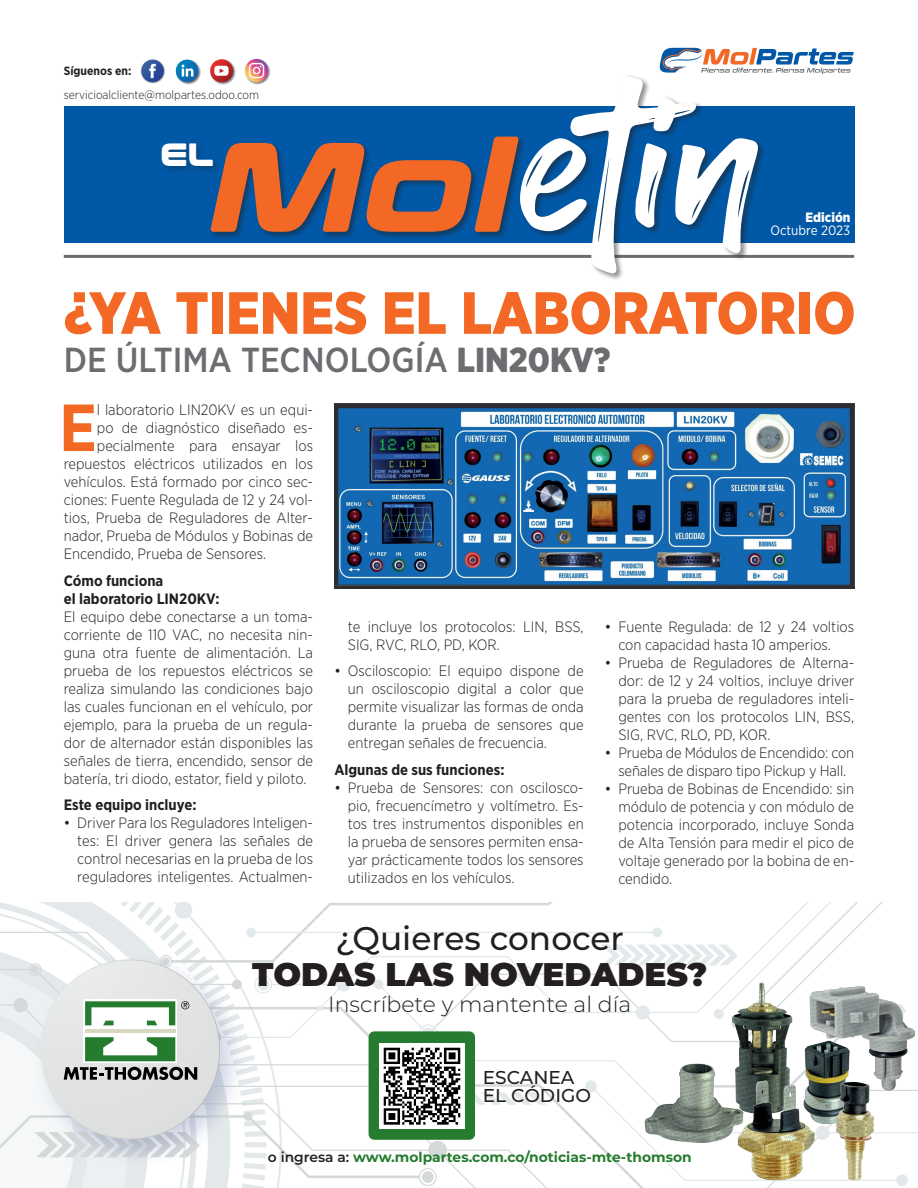
<style>
.page{position:relative;width:918px;height:1188px;background:#fff}
.page>*{position:absolute;margin:0;border:0;box-sizing:border-box;transform-origin:0 0}
.t1{font:700 66.45px "Gotham Narrow";color:#f36824}
.t2{font:900 59.25px "Gotham Narrow";color:#f36824}
.t3{font:500 34.65px "Gotham Narrow";color:#6c6d70}
.t4{font:900 32.7px "Montserrat";color:#231f20}
.t5{font:500 32.7px "Montserrat";color:#231f20}
.t6{font:800 32.25px "Conthrax";color:#fff}
.t7{font:300 22.05px "Montserrat";color:#231f20}
.t8{font:500 18.6px/18px "Montserrat";color:#231f20}
.t9{font:300 15px/18px "Gotham Narrow";color:#231f20;text-align:justify}
.t10{font:700 15px/18px "Gotham Narrow";color:#231f20}
.t11{font:700 13.8px "Montserrat";color:#257c2e}
.t12{font:13.5px "Gotham Narrow";color:#fff}
.t13{font:900 13.5px "Gotham Narrow";color:#fff}
.t14{font:300 12px "Gotham Narrow";color:#231f20}
.t15{font:700 12px "Gotham Narrow";color:#231f20}
.s1{font-weight:900}
.s2{font-weight:400}
.s3{font-weight:600;color:#231f20}
</style>
<div class="page">
<div style="left:64px;top:106px;width:790px;height:136px;background:#0158a6"></div>
<div style="left:160px;top:142px;width:61px;height:32px;background:#231f20;opacity:.3"></div>
<hr style="left:64px;top:255px;width:790px;height:3px;background:#6c6d70">
<div style="left:209px;top:74px;width:556px;height:207px;background:#fff"></div>
<svg style="left:140px;top:58px;width:26px;height:26px"></svg>
<svg style="left:141px;top:60px;width:23px;height:22px"></svg>
<svg style="left:149px;top:64px;width:7px;height:14px"></svg>
<svg style="left:175px;top:59px;width:26px;height:26px"></svg>
<svg style="left:176px;top:60px;width:22px;height:22px"></svg>
<svg style="left:182px;top:65px;width:11px;height:12px"></svg>
<svg style="left:210px;top:48px;width:644px;height:225px"></svg>
<img style="left:334px;top:403px;width:520px;height:183px">
<svg style="left:896px;top:1174px;width:12px;height:12px"></svg>
<svg style="left:0;top:903px;width:906px;height:285px"></svg>
<img style="left:832px;top:982px;width:85px;height:109px">
<div style="left:369px;top:1031px;width:106px;height:109px;background:#257c2e;border-radius:6px"></div>
<img style="left:379px;top:1043px;width:85px;height:85px">
<img style="left:694px;top:980px;width:138px;height:94px">
<img style="left:642px;top:1054px;width:104px;height:103px">
<img style="left:718px;top:1074px;width:117px;height:114px">
<img style="left:782px;top:1038px;width:89px;height:88px">
<img style="left:804px;top:1079px;width:102px;height:103px">
<p class="t15" style="left:64px;top:63px;width:69px">Síguenos en:</p>
<p class="t14" style="left:64px;top:87px;width:197px">servicioalcliente@molpartes.odoo.com</p>
<p class="t6" style="left:160px;top:130px;width:55px">EL</p>
<p class="t13" style="left:806px;top:208px;width:46px">Edición</p>
<p class="t12" style="left:771px;top:221px;width:81px">Octubre 2023</p>
<p class="t2" style="left:64px;top:274px;width:793px">¿YA TIENES EL LABORATORIO</p>
<p class="t3" style="left:64px;top:338px;width:548px">DE ÚLTIMA TECNOLOGÍA <span class="s1">LIN20KV?</span></p>
<p class="t1" style="left:59px;top:385px;width:39px">E</p>
<p class="t9" style="left:97px;top:400px;width:218px">l laboratorio LIN20KV es un equi-</p>
<p class="t9" style="left:97px;top:418px;width:218px">po de diagnóstico diseñado es-</p>
<p class="t9" style="left:97px;top:436px;width:218px">pecialmente para ensayar los</p>
<p class="t9" style="left:64px;top:454px;width:251px">repuestos eléctricos utilizados en los</p>
<p class="t9" style="left:64px;top:472px;width:251px">vehículos. Está formado por cinco sec-</p>
<p class="t9" style="left:64px;top:490px;width:251px">ciones: Fuente Regulada de 12 y 24 vol-</p>
<p class="t9" style="left:64px;top:508px;width:251px">tios, Prueba de Reguladores de Alter-</p>
<p class="t9" style="left:64px;top:526px;width:251px">nador, Prueba de Módulos y Bobinas de</p>
<p class="t9" style="left:64px;top:544px;width:204px">Encendido, Prueba de Sensores.</p>
<p class="t10" style="left:64px;top:571px;width:157px">Cómo funciona<br>el laboratorio LIN20KV:</p>
<p class="t9" style="left:64px;top:607px;width:251px">El equipo debe conectarse a un toma&shy;corriente de 110 VAC, no necesita nin&shy;guna otra fuente de alimentación. La prueba de los repuestos eléctricos se realiza simulando las condiciones bajo las cuales funcionan en el vehículo, por ejemplo, para la prueba de un regula&shy;dor de alternador están disponibles las señales de tierra, encendido, sensor de batería, tri diodo, estator, field y piloto.</p>
<p class="t10" style="left:64px;top:796px;width:134px">Este equipo incluye:</p>
<p class="t9" style="left:77px;top:813px;width:237px;text-indent:-14px"><span class="s2">•</span> Driver Para los Reguladores Inteligen&shy;tes: El driver genera las señales de control necesarias en la prueba de los reguladores inteligentes. Actualmen-</p>
<p class="t9" style="left:348px;top:617px;width:237px">te incluye los protocolos: LIN, BSS,<br>SIG, RVC, RLO, PD, KOR.</p>
<p class="t9" style="left:348px;top:661px;width:237px;text-indent:-14px"><span class="s2">•</span> Osciloscopio: El equipo dispone de un osciloscopio digital a color que permite visualizar las formas de onda durante la prueba de sensores que entregan señales de frecuencia.</p>
<p class="t10" style="left:334px;top:760px;width:172px">Algunas de sus funciones:</p>
<p class="t9" style="left:348px;top:778px;width:237px;text-indent:-14px"><span class="s2">•</span> Prueba de Sensores: con oscilosco&shy;pio, frecuencímetro y voltímetro. Es&shy;tos tres instrumentos disponibles en la prueba de sensores permiten ensa&shy;yar prácticamente todos los sensores utilizados en los vehículos.</p>
<p class="t9" style="left:618px;top:617px;width:237px;text-indent:-14px"><span class="s2">•</span> Fuente Regulada: de 12 y 24 voltios con capacidad hasta 10 amperios.</p>
<p class="t9" style="left:618px;top:653px;width:237px;text-indent:-14px"><span class="s2">•</span> Prueba de Reguladores de Alterna&shy;dor: de 12 y 24 voltios, incluye driver para la prueba de reguladores inteli&shy;gentes con los protocolos LIN, BSS, SIG, RVC, RLO, PD, KOR.</p>
<p class="t9" style="left:605px;top:743px;width:251px;text-align:center"><span class="s2">•</span> Prueba de Módulos de Encendido: con señales de disparo tipo Pickup y Hall.</p>
<p class="t9" style="left:618px;top:779px;width:237px;text-indent:-14px"><span class="s2">•</span> Prueba de Bobinas de Encendido: sin módulo de potencia y con módulo de potencia incorporado, incluye Sonda de Alta Tensión para medir el pico de voltaje generado por la bobina de en&shy;cendido.</p>
<h3 class="t5" style="left:336px;top:916px;width:290px">¿Quieres conocer</h3>
<h3 class="t4" style="left:252px;top:950px;width:457px">TODAS LAS NOVEDADES?</h3>
<h3 class="t7" style="left:328px;top:989px;width:304px">Inscríbete y mantente al día</h3>
<p class="t8" style="left:483px;top:1068px;width:110px">ESCANEA<br>EL CÓDIGO</p>
<p class="t11" style="left:268px;top:1148px;width:425px"><span class="s3">o ingresa a:</span> www.molpartes.com.co/noticias-mte-thomson</p>
</div>
